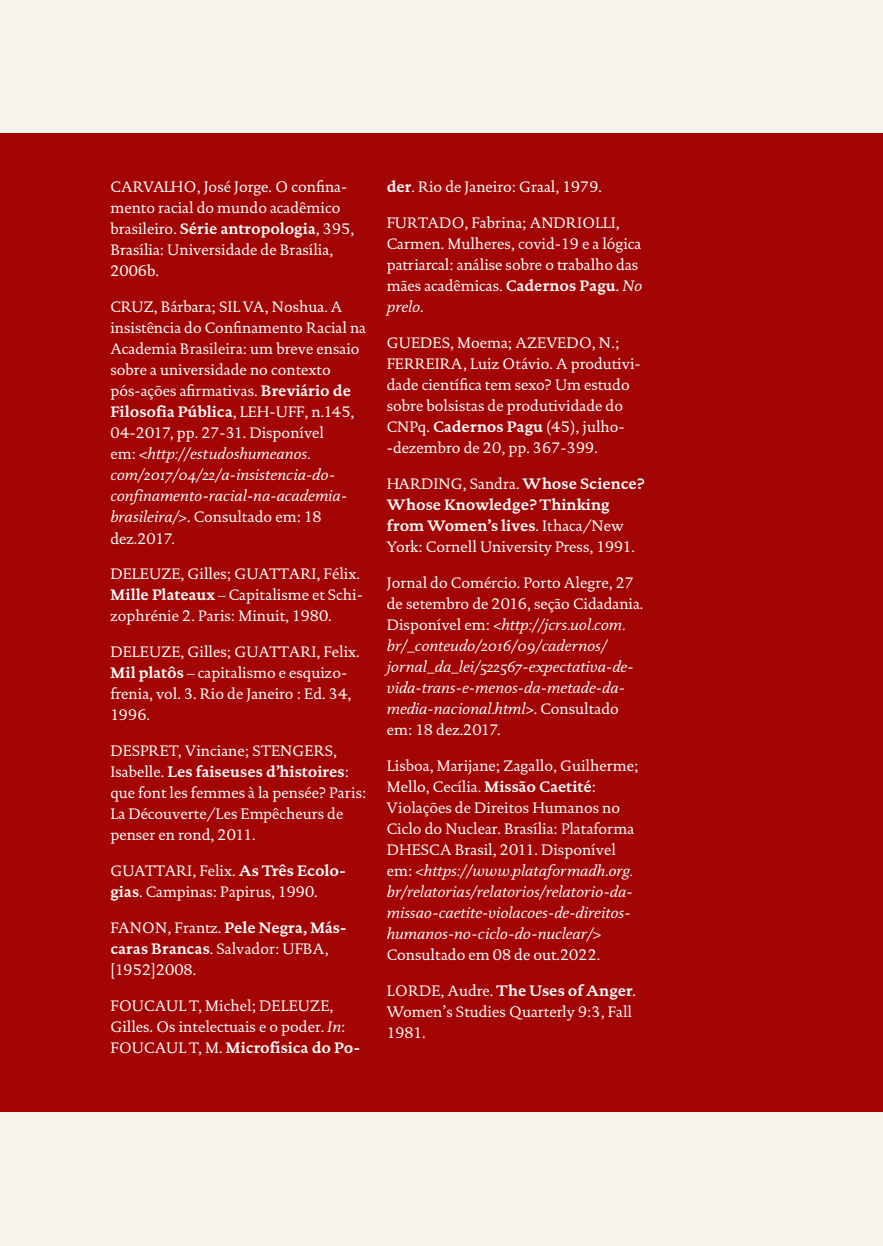
<style>
.page{position:relative;width:883px;height:1246px;background:#fff}
.page>*{position:absolute;margin:0;border:0;box-sizing:border-box;transform-origin:0 0}
.t1{font:15.4px/21px "Documenta Dtl";color:#fff}
.t2{font:italic 15.4px/21px "DTL Documenta ST";color:#fff}
.t3{font:700 15.4px/21px "DTL Documenta ST";color:#fff}
.s1{font-family:"Documenta Dtl";font-weight:400}
.s2{font-family:"DTL Documenta ST";font-weight:700}
.s3{font-family:"Documenta Dtl";font-style:normal}
.s4{font-family:"DTL Documenta ST";font-style:italic}
</style>
<div class="page">
<div style="left:0;top:0;width:883px;height:1245px;background:#f7f4ed"></div>
<div style="left:0;top:133px;width:883px;height:979px;background:#a30504"></div>
<p class="t1" style="left:110px;top:176px;width:238px">CARVALHO, José Jorge. O confina&shy;mento racial do mundo acadêmico</p>
<p class="t3" style="left:110px;top:218px;width:246px"><span class="s1">brasileiro.</span> Série antropologia<span class="s1">, 395,</span></p>
<p class="t1" style="left:110px;top:239px;width:224px">Brasília: Universidade de Brasília,<br>2006b.</p>
<p class="t1" style="left:110px;top:296px;width:257px">CRUZ, Bárbara; SIL VA, Noshua. A insistência do Confinamento Racial na Academia Brasileira: um breve ensaio sobre a universidade no contexto pós-ações afirmativas. <span class="s2">Breviário de</span></p>
<p class="t3" style="left:110px;top:401px;width:246px">Filosofia Pública<span class="s1">, LEH-UFF, n.145,</span></p>
<p class="t1" style="left:110px;top:422px;width:215px">04-2017, pp. 27-31. Disponível</p>
<p class="t2" style="left:110px;top:443px;width:238px"><span class="s3">em: &lt;</span>http://estudoshumeanos. com/2017/04/22/a-insistencia-do&shy;confinamento-racial-na-academia-</p>
<p class="t1" style="left:110px;top:506px;width:213px"><span class="s4">brasileira/</span>&gt;. Consultado em: 18 dez.2017.</p>
<p class="t1" style="left:110px;top:563px;width:254px">DELEUZE, Gilles; GUATTARI, Félix.<br><span class="s2">Mille Plateaux</span> – Capitalisme et Schi&shy;zophrénie 2. Paris: Minuit, 1980.</p>
<p class="t1" style="left:110px;top:641px;width:251px">DELEUZE, Gilles; GUATTARI, Felix.<br><span class="s2">Mil platôs</span> – capitalismo e esquizo&shy;frenia, vol. 3. Rio de Janeiro : Ed. 34,<br>1996.</p>
<p class="t1" style="left:110px;top:740px;width:228px">DESPRET, Vinciane; STENGERS,</p>
<p class="t3" style="left:110px;top:761px;width:240px"><span class="s1">Isabelle.</span> Les faiseuses d’histoires<span class="s1">:</span></p>
<p class="t1" style="left:110px;top:782px;width:258px">que font les femmes à la pensée? Paris:<br>La Découverte/Les Empêcheurs de penser en rond, 2011.</p>
<p class="t1" style="left:110px;top:860px;width:237px">GUATTARI, Felix. <span class="s2">As Três Ecolo&shy;gias</span>. Campinas: Papirus, 1990.</p>
<p class="t3" style="left:110px;top:917px;width:238px"><span class="s1">FANON, Frantz.</span> Pele Negra, Más-</p>
<p class="t1" style="left:110px;top:938px;width:220px"><span class="s2">caras Brancas</span>. Salvador: UFBA, [1952]2008.</p>
<p class="t1" style="left:110px;top:995px;width:237px">FOUCAUL T, Michel; DELEUZE,<br>Gilles. Os intelectuais e o poder. <span class="s4">In</span>:</p>
<p class="t3" style="left:110px;top:1036px;width:251px"><span class="s1">FOUCAUL T, M.</span> Microfísica do Po-</p>
<p class="t1" style="left:387px;top:176px;width:217px"><span class="s2">der</span>. Rio de Janeiro: Graal, 1979.</p>
<p class="t1" style="left:387px;top:212px;width:257px">FURTADO, Fabrina; ANDRIOLLI, Carmen. Mulheres, covid-19 e a lógica patriarcal: análise sobre o trabalho das mães acadêmicas. <span class="s2">Cadernos Pagu</span>. <span class="s4">No</span></p>
<p class="t2" style="left:387px;top:296px;width:38px">prelo<span class="s3">.</span></p>
<p class="t1" style="left:387px;top:332px;width:256px">GUEDES, Moema; AZEVEDO, N.; FERREIRA, Luiz Otávio. A produtivi&shy;dade científica tem sexo? Um estudo sobre bolsistas de produtividade do CNPq. <span class="s2">Cadernos Pagu</span> (45), julho--dezembro de 20, pp. 367-399.</p>
<p class="t1" style="left:387px;top:473px;width:259px">HARDING, Sandra. <span class="s2">Whose Science?</span></p>
<p class="t3" style="left:387px;top:494px;width:239px">Whose Knowledge? Thinking from Women’s lives<span class="s1">. Ithaca/New</span></p>
<p class="t1" style="left:387px;top:536px;width:250px">York: Cornell University Press, 1991.</p>
<p class="t1" style="left:387px;top:572px;width:258px">Jornal do Comércio. Porto Alegre, 27 de setembro de 2016, seção Cidadania.</p>
<p class="t2" style="left:387px;top:614px;width:248px"><span class="s3">Disponível em:</span> &lt;http://jcrs.uol.com. br/_conteudo/2016/09/cadernos/ jornal_da_lei/522567-expectativa-de&shy;vida-trans-e-menos-da-metade-da&shy;media-nacional.html&gt;<span class="s3">. Consultado</span></p>
<p class="t1" style="left:387px;top:719px;width:115px">em: 18 dez.2017.</p>
<p class="t1" style="left:387px;top:755px;width:253px">Lisboa, Marijane; Zagallo, Guilherme; Mello, Cecília. <span class="s2">Missão Caetité</span>:<br>Violações de Direitos Humanos no Ciclo do Nuclear. Brasília: Plataforma DHESCA Brasil, 2011. Disponível</p>
<p class="t2" style="left:387px;top:860px;width:248px"><span class="s3">em: &lt;</span>https://www.plataformadh.org. br/relatorias/relatorios/relatorio-da&shy;missao-caetite-violacoes-de-direitos&shy;humanos-no-ciclo-do-nuclear/<span class="s3">&gt;</span></p>
<p class="t1" style="left:387px;top:944px;width:215px">Consultado em 08 de out.2022.</p>
<p class="t3" style="left:387px;top:980px;width:251px"><span class="s1">LORDE, Audre.</span> The Uses of Anger<span class="s1">.</span></p>
<p class="t1" style="left:387px;top:1001px;width:247px">Women’s Studies Quarterly 9:3, Fall<br>1981.</p>
</div>
